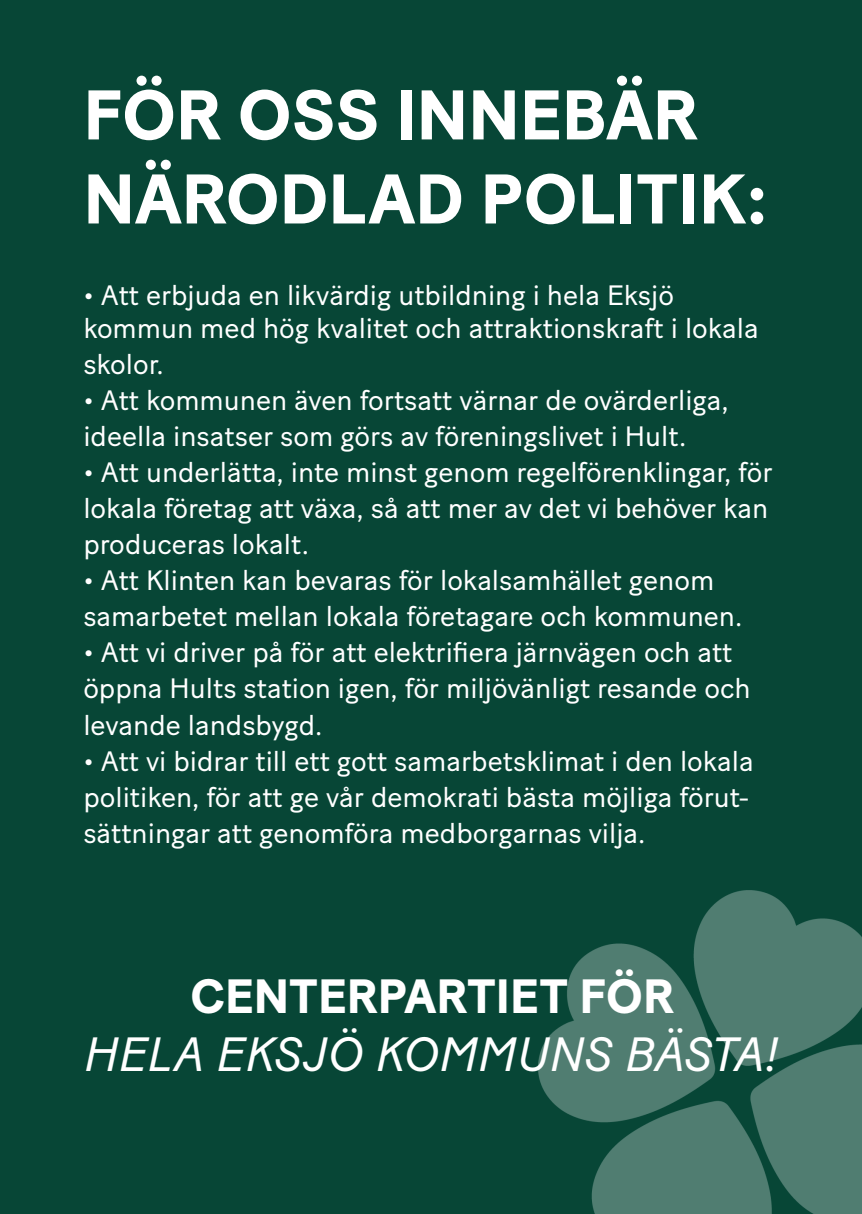
<style>
.page{position:relative;width:862px;height:1214px;background:#fff}
.page>*{position:absolute;margin:0;border:0;box-sizing:border-box;transform-origin:0 0}
.t1{font:700 70px "Baton Turbo";color:#fff}
.t2{font:italic 48px "Baton Turbo";color:#fff}
.t3{font:700 48px "Baton Turbo";color:#fff}
.t4{font:28px/36px "Baton Turbo";color:#fff}
</style>
<div class="page">
<div style="left:0;top:0;width:862px;height:1213px;background:#074636"></div>
<img style="left:539px;top:890px;width:323px;height:323px">
<p class="t1" style="left:83px;top:62px;width:616px">FÖR OSS INNEBÄR</p>
<p class="t1" style="left:83px;top:146px;width:685px">NÄRODLAD POLITIK:</p>
<p class="t4" style="left:83px;top:274px;width:592px">• Att erbjuda en likvärdig utbildning i hela Eksjö</p>
<p class="t4" style="left:83px;top:308px;width:677px">kommun med hög kvalitet och attraktionskraft i lokala skolor.</p>
<p class="t4" style="left:83px;top:380px;width:647px">• Att kommunen även fortsatt värnar de ovärderliga, ideella insatser som görs av föreningslivet i Hult.</p>
<p class="t4" style="left:83px;top:452px;width:690px">• Att underlätta, inte minst genom regelförenklingar, för lokala företag att växa, så att mer av det vi behöver kan produceras lokalt.</p>
<p class="t4" style="left:83px;top:560px;width:660px">• Att Klinten kan bevaras för lokalsamhället genom samarbetet mellan lokala företagare och kommunen.</p>
<p class="t4" style="left:83px;top:632px;width:669px">• Att vi driver på för att elektrifiera järnvägen och att öppna Hults station igen, för miljövänligt resande och levande landsbygd.</p>
<p class="t4" style="left:83px;top:740px;width:672px">• Att vi bidrar till ett gott samarbetsklimat i den lokala politiken, för att ge vår demokrati bästa möjliga förut&shy;sättningar att genomföra medborgarnas vilja.</p>
<p class="t3" style="left:191px;top:959px;width:485px">CENTERPARTIET FÖR</p>
<p class="t2" style="left:85px;top:1017px;width:696px">HELA EKSJÖ KOMMUNS BÄSTA!</p>
</div>
